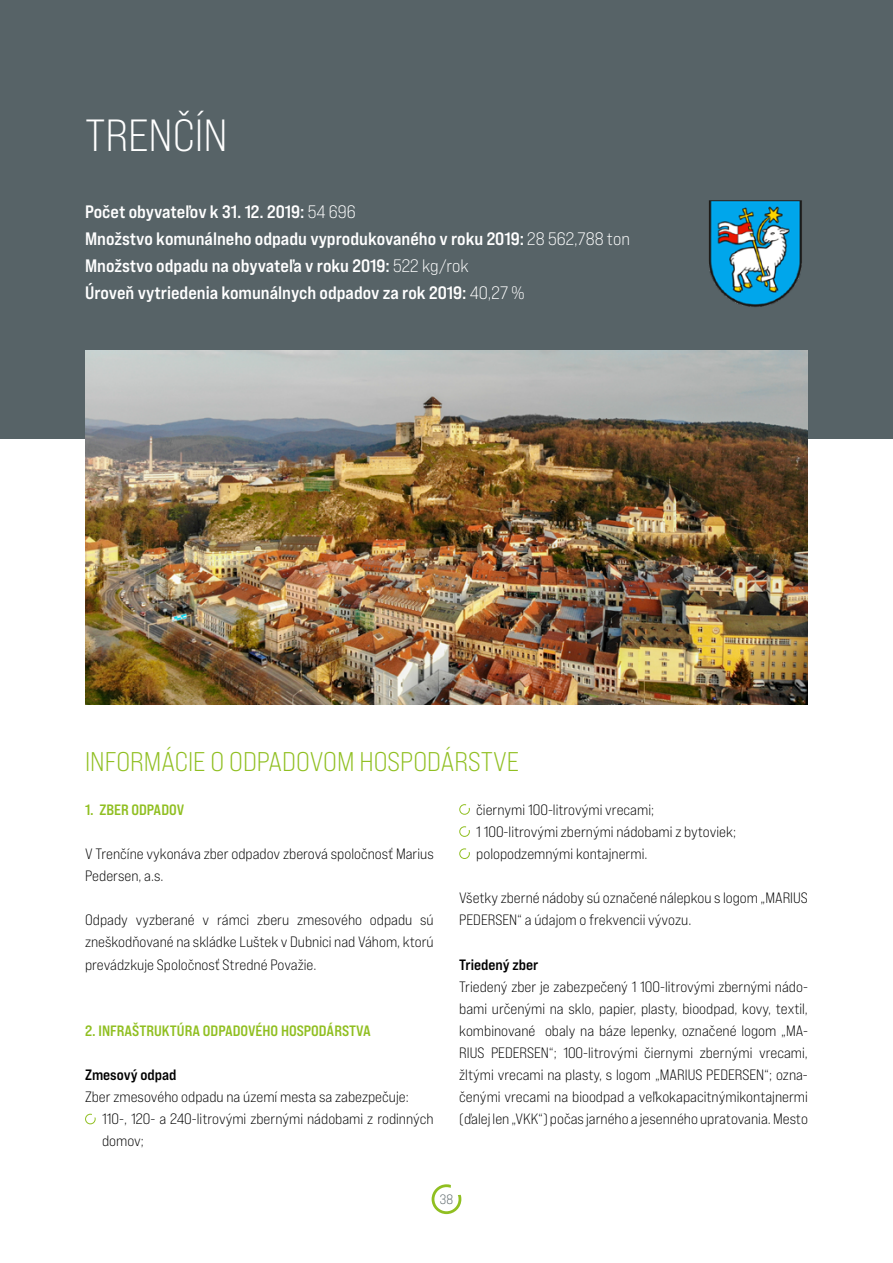
<style>
.page{position:relative;width:893px;height:1263px;background:#fff}
.page>*{position:absolute;margin:0;border:0;box-sizing:border-box;transform-origin:0 0}
.t1{font:45px "Bebas Neue Pro Exp Bk";color:#fff}
.t2{font:27px "Bebas Neue Pro Exp Bk";color:#90bf21}
.t3{font:18px/27px "Bebas Neue Pro Exp Bd";color:#fff}
.t4{font:15px/22px "Bebas Neue Pro Exp Bk";color:#000}
.t5{font:15px "Bebas Neue Pro Exp Bd";color:#90bf21}
.t6{font:15px "Bebas Neue Pro Exp Bd";color:#000}
.t7{font:13.5px "Bebas Neue Pro Exp Bk";color:#576367}
.s1{font-family:"Bebas Neue Pro Exp Bk"}
</style>
<div class="page">
<svg style="left:432px;top:1184px;width:29px;height:30px"></svg>
<div style="left:0;top:0;width:893px;height:439px;background:#576367"></div>
<img style="left:85px;top:350px;width:723px;height:354px">
<img style="left:709px;top:200px;width:93px;height:107px">
<svg style="left:85px;top:1114px;width:11px;height:10px"></svg>
<svg style="left:459px;top:804px;width:11px;height:11px"></svg>
<svg style="left:459px;top:826px;width:11px;height:11px"></svg>
<svg style="left:459px;top:848px;width:11px;height:11px"></svg>
<h1 class="t1" style="left:85px;top:108px;width:144px">TRENČÍN</h1>
<p class="t3" style="left:85px;top:198px;width:546px">Počet obyvateľov k 31. 12. 2019: <span class="s1">54 696<br></span>Množstvo komunálneho odpadu vyprodukovaného v roku 2019: <span class="s1">28 562,788 ton </span>Množstvo odpadu na obyvateľa v roku 2019: <span class="s1">522 kg/rok<br></span>Úroveň vytriedenia komunálnych odpadov za rok 2019: <span class="s1">40,27 %</span></p>
<h2 class="t2" style="left:85px;top:745px;width:435px">INFORMÁCIE O ODPADOVOM HOSPODÁRSTVE</h2>
<p class="t5" style="left:85px;top:800px;width:101px">1. ZBER ODPADOV</p>
<p class="t4" style="left:85px;top:842px;width:350px">V Trenčíne vykonáva zber odpadov zberová spoločnosť Marius<br>Pedersen, a.s.</p>
<p class="t4" style="left:85px;top:909px;width:350px;text-align:justify">Odpady vyzberané v rámci zberu zmesového odpadu sú zneškodňované na skládke Luštek v Dubnici nad Váhom, ktorú prevádzkuje Spoločnosť Stredné Považie.</p>
<p class="t4" style="left:476px;top:798px;width:261px">čiernymi 100-litrovými vrecami;<br>1 100-litrovými zbernými nádobami z bytoviek; polopodzemnými kontajnermi.</p>
<p class="t4" style="left:459px;top:887px;width:350px">Všetky zberné nádoby sú označené nálepkou s logom „MARIUS<br>PEDERSEN“ a údajom o frekvencii vývozu.</p>
<p class="t6" style="left:459px;top:955px;width:81px">Triedený zber</p>
<p class="t4" style="left:459px;top:975px;width:350px;text-align:justify">Triedený zber je zabezpečený 1 100-litrovými zbernými nádo&shy;bami určenými na sklo, papier, plasty, bioodpad, kovy, textil, kombinované obaly na báze lepenky, označené logom „MA-RIUS PEDERSEN“; 100-litrovými čiernymi zbernými vrecami, žltými vrecami na plasty, s logom „MARIUS PEDERSEN“; ozna&shy;čenými vrecami na bioodpad a veľkokapacitnýmikontajnermi (ďalej len „VKK“) počas jarného a jesenného upratovania. Mesto</p>
<p class="t5" style="left:85px;top:1021px;width:287px">2. INFRAŠTRUKTÚRA ODPADOVÉHO HOSPODÁRSTVA</p>
<p class="t6" style="left:85px;top:1065px;width:93px">Zmesový odpad</p>
<p class="t4" style="left:102px;top:1086px;width:333px;text-indent:-17px">Zber zmesového odpadu na území mesta sa zabezpečuje:<br>110-, 120- a 240-litrovými zbernými nádobami z rodinných domov;</p>
<p class="t7" style="left:440px;top:1191px;width:15px">38</p>
</div>
